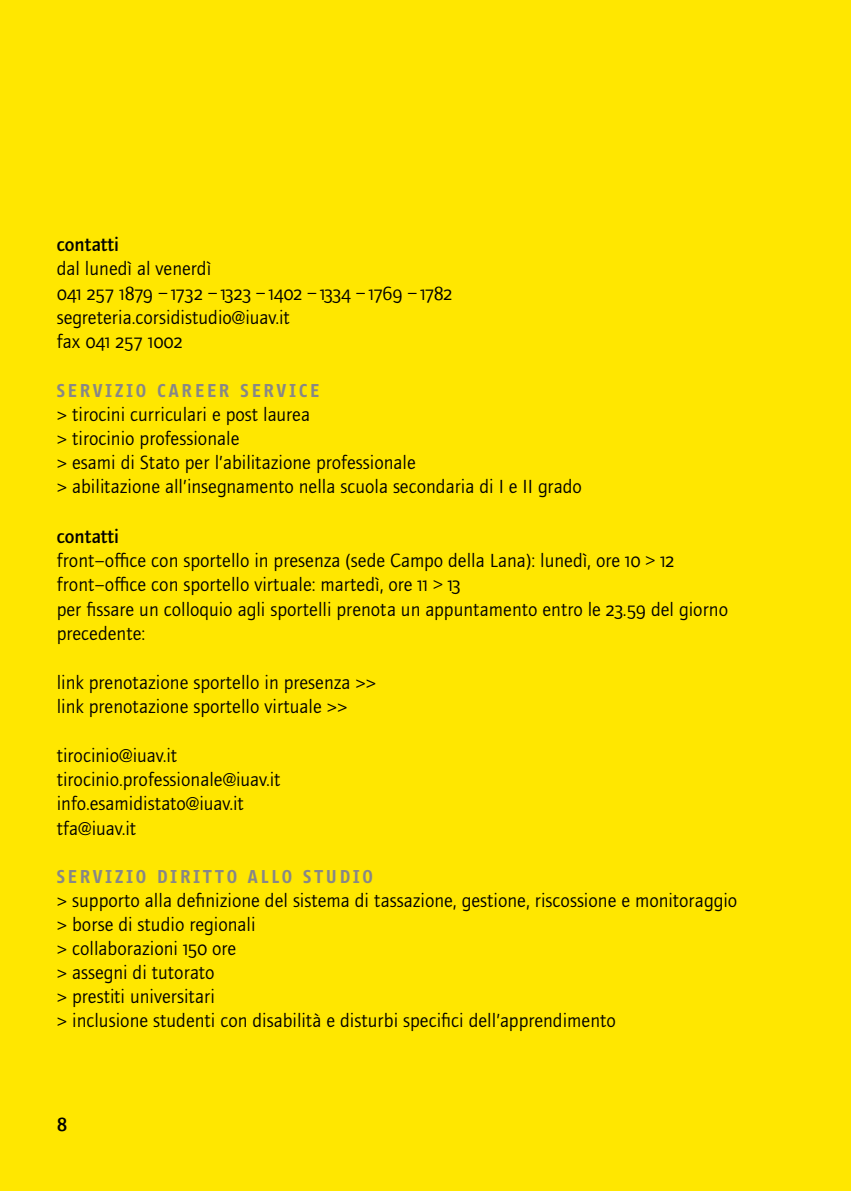
<style>
.page{position:relative;width:851px;height:1191px;background:#fff}
.page>*{position:absolute;margin:0;border:0;box-sizing:border-box;transform-origin:0 0}
.t1{font:19.8px/24px "Foundry Journal OT2";color:#000}
.t2{font:19.8px "Foundry Journal Sc";color:#000}
.t3{font:500 19.8px "Foundry Journal OT2";color:#010202}
.t4{font:500 19.8px "Foundry Journal Sc";color:#000}
.t5{font:700 18px "Fago Corr Sans Pro";letter-spacing:.16em;color:#878787}
.s1{font-family:"Foundry Journal OT2"}
.s2{font-weight:500}
.s3{font-family:"Foundry Journal Sc"}
</style>
<div class="page">
<div style="left:0;top:0;width:850px;height:1191px;background:#ffe700"></div>
<p class="t3" style="left:57px;top:230px;width:64px">contatti</p>
<p class="t1" style="left:57px;top:255px;width:156px">dal lunedì al venerdì</p>
<p class="t2" style="left:57px;top:282px;width:397px">041 257 1879 – 1732 – 1323 – 1402 – 1334 – 1769 – 1782</p>
<p class="t1" style="left:57px;top:304px;width:234px">segreteria.corsidistudio@iuav.it</p>
<p class="t2" style="left:57px;top:331px;width:127px"><span class="s1">fax</span> 041 257 1002</p>
<p class="t5" style="left:57px;top:380px;width:264px">SERVIZIO CAREER SERVICE</p>
<p class="t1" style="left:57px;top:401px;width:526px">&gt; tirocini curriculari e post laurea<br>&gt; tirocinio professionale<br>&gt; esami di Stato per l’abilitazione professionale<br>&gt; abilitazione all’insegnamento nella scuola secondaria di I e II grado</p>
<p class="t1" style="left:57px;top:523px;width:672px"><span class="s2">contatti<br></span>front–office con sportello in presenza (sede Campo della Lana): lunedì, ore <span class="s3">10 &gt; 12 </span>front–office con sportello virtuale: martedì, ore <span class="s3">11 &gt; 13<br></span>per fissare un colloquio agli sportelli prenota un appuntamento entro le <span class="s3">23.59</span> del giorno precedente:</p>
<p class="t1" style="left:57px;top:668px;width:321px">link prenotazione sportello in presenza &gt;&gt; link prenotazione sportello virtuale &gt;&gt;</p>
<p class="t1" style="left:57px;top:741px;width:225px">tirocinio@iuav.it tirocinio.professionale@iuav.it info.esamidistato@iuav.it tfa@iuav.it</p>
<p class="t5" style="left:57px;top:866px;width:318px">SERVIZIO DIRITTO ALLO STUDIO</p>
<p class="t1" style="left:57px;top:887px;width:682px">&gt; supporto alla definizione del sistema di tassazione, gestione, riscossione e monitoraggio &gt; borse di studio regionali<br>&gt; collaborazioni <span class="s3">150</span> ore<br>&gt; assegni di tutorato<br>&gt; prestiti universitari<br>&gt; inclusione studenti con disabilità e disturbi specifici dell’apprendimento</p>
<p class="t4" style="left:57px;top:1113px;width:12px">8</p>
</div>
